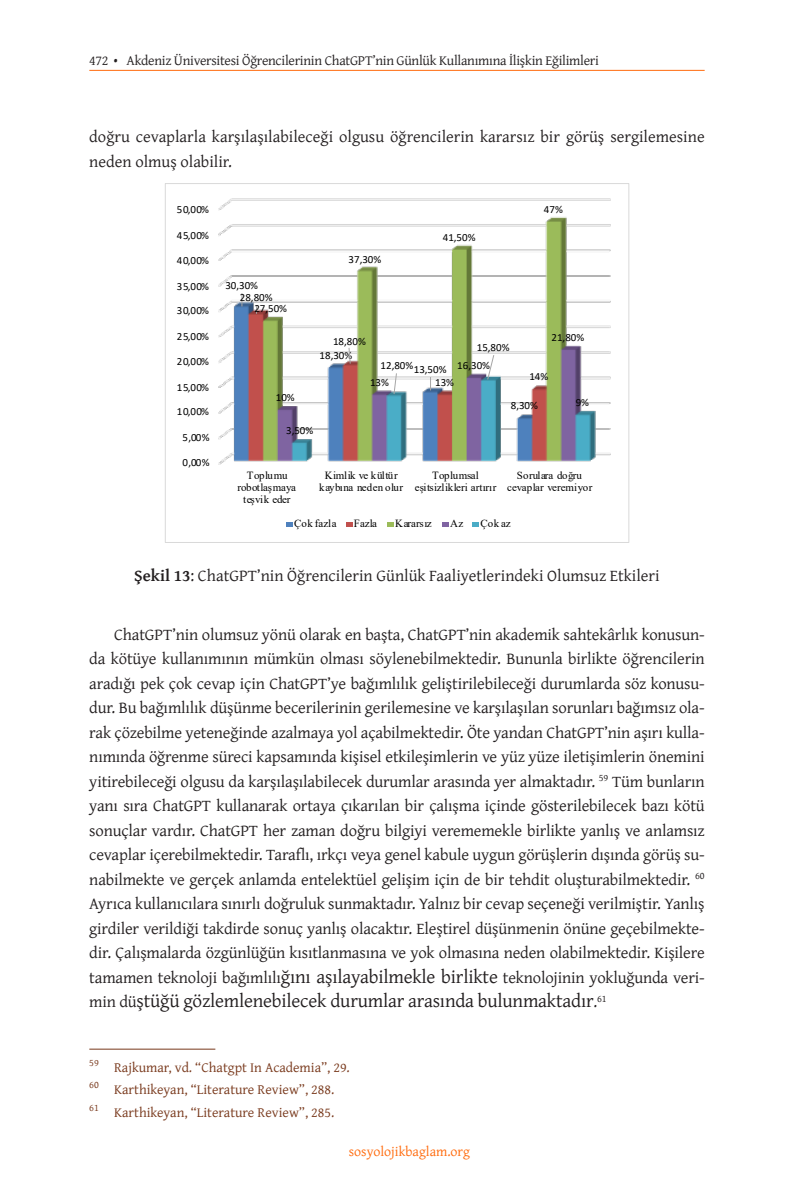
<style>
.page{position:relative;width:794px;height:1191px;background:#fff}
.page>*{position:absolute;margin:0;border:0;box-sizing:border-box;transform-origin:0 0}
.t1{font:19.25px "Gentium Plus";letter-spacing:-.01em;color:#231f20}
.Makale-metni{font:16.62px/24.5px "Gentium Plus";color:#231f20}
.Dip{font:14px "Gentium Plus";color:#78381b}
.t2{font:14px "Gentium Plus";letter-spacing:-.02em;color:#231f20}
.t3{font:14px "Gentium Plus";color:#ff6b0d}
.t4{font:11.03px "Calibri";color:#000}
.t5{font:11.03px/12.1px "Times New Roman";color:#000;text-align:center}
.s1{font-weight:700}
.s2{font-size:19.25px}
.s3{font-size:16.62px}
</style>
<div class="page">
<hr style="left:89px;top:70px;width:615px;height:1px;background:#ff6b0d">
<img style="left:218px;top:198px;width:393px;height:267px">
<svg style="left:241px;top:293px;width:1px;height:13px"></svg>
<svg style="left:430px;top:377px;width:1px;height:13px"></svg>
<svg style="left:348px;top:347px;width:3px;height:17px"></svg>
<svg style="left:393px;top:372px;width:4px;height:23px"></svg>
<svg style="left:486px;top:354px;width:9px;height:26px"></svg>
<svg style="left:286px;top:522px;width:6px;height:5px"></svg>
<svg style="left:346px;top:522px;width:6px;height:5px"></svg>
<svg style="left:387px;top:522px;width:6px;height:5px"></svg>
<svg style="left:442px;top:522px;width:6px;height:5px"></svg>
<svg style="left:472px;top:522px;width:6px;height:5px"></svg>
<hr style="left:89px;top:1048px;width:126px;height:1px;background:#78381b">
<p class="t2" style="left:89px;top:47px;width:511px">472 • Akdeniz Üniversitesi Öğrencilerinin ChatGPT’nin Günlük Kullanımına İlişkin Eğilimleri</p>
<p class="Makale-metni" style="left:89px;top:123px;width:617px">doğru cevaplarla karşılaşılabileceği olgusu öğrencilerin kararsız bir görüş sergilemesine neden olmuş olabilir.</p>
<p class="t4" style="left:177px;top:202px;width:34px">50,00%</p>
<p class="t4" style="left:544px;top:202px;width:20px">47%</p>
<p class="t4" style="left:177px;top:228px;width:34px">45,00%</p>
<p class="t4" style="left:443px;top:230px;width:34px">41,50%</p>
<p class="t4" style="left:177px;top:253px;width:34px">40,00%</p>
<p class="t4" style="left:348px;top:252px;width:34px">37,30%</p>
<p class="t4" style="left:177px;top:279px;width:34px">35,00%</p>
<p class="t4" style="left:225px;top:277px;width:34px">30,30%</p>
<p class="t4" style="left:240px;top:290px;width:34px">28,80%</p>
<p class="t4" style="left:177px;top:303px;width:34px">30,00%</p>
<p class="t4" style="left:254px;top:300px;width:34px">27,50%</p>
<p class="t4" style="left:177px;top:328px;width:34px">25,00%</p>
<p class="t4" style="left:177px;top:354px;width:34px">20,00%</p>
<p class="t4" style="left:177px;top:380px;width:34px">15,00%</p>
<p class="t4" style="left:177px;top:404px;width:34px">10,00%</p>
<p class="t4" style="left:276px;top:389px;width:20px">10%</p>
<p class="t4" style="left:333px;top:333px;width:34px">18,80%</p>
<p class="t4" style="left:319px;top:348px;width:34px">18,30%</p>
<p class="t4" style="left:380px;top:358px;width:34px">12,80%</p>
<p class="t4" style="left:414px;top:361px;width:34px">13,50%</p>
<p class="t4" style="left:477px;top:339px;width:34px">15,80%</p>
<p class="t4" style="left:457px;top:358px;width:34px">16,30%</p>
<p class="t4" style="left:370px;top:375px;width:20px">13%</p>
<p class="t4" style="left:435px;top:375px;width:20px">13%</p>
<p class="t4" style="left:551px;top:330px;width:34px">21,80%</p>
<p class="t4" style="left:529px;top:369px;width:20px">14%</p>
<p class="t4" style="left:511px;top:398px;width:29px">8,30%</p>
<p class="t4" style="left:575px;top:394px;width:15px">9%</p>
<p class="t4" style="left:182px;top:429px;width:29px">5,00%</p>
<p class="t4" style="left:286px;top:422px;width:29px">3,50%</p>
<p class="t4" style="left:182px;top:455px;width:29px">0,00%</p>
<p class="t5" style="left:237px;top:468px;width:60px">Toplumu robotlaşmaya teşvik eder</p>
<p class="t5" style="left:319px;top:468px;width:85px">Kimlik ve kültür kaybına neden olur</p>
<p class="t5" style="left:415px;top:468px;width:83px">Toplumsal eşitsizlikleri artırır</p>
<p class="t5" style="left:507px;top:468px;width:87px">Sorulara doğru cevaplar veremiyor</p>
<p class="t5" style="left:294px;top:517px;width:44px">Çok fazla</p>
<p class="t5" style="left:354px;top:517px;width:25px">Fazla</p>
<p class="t5" style="left:395px;top:517px;width:38px">Kararsız</p>
<p class="t5" style="left:450px;top:517px;width:15px">Az</p>
<p class="t5" style="left:480px;top:517px;width:32px">Çok az</p>
<p class="Makale-metni" style="left:134px;top:562px;width:527px"><span class="s1">Şekil 13</span>: ChatGPT’nin Öğrencilerin Günlük Faaliyetlerindeki Olumsuz Etkileri</p>
<p class="Makale-metni" style="left:89px;top:621px;width:617px;text-align:justify;text-indent:25px">ChatGPT’nin olumsuz yönü olarak en başta, ChatGPT’nin akademik sahtekârlık konusun&shy;da kötüye kullanımının mümkün olması söylenebilmektedir. Bununla birlikte öğrencilerin aradığı pek çok cevap için ChatGPT’ye bağımlılık geliştirilebileceği durumlarda söz konusu&shy;dur. Bu bağımlılık düşünme becerilerinin gerilemesine ve karşılaşılan sorunları bağımsız ola&shy;rak çözebilme yeteneğinde azalmaya yol açabilmektedir. Öte yandan ChatGPT’nin aşırı kulla&shy;nımında öğrenme süreci kapsamında kişisel etkileşimlerin ve yüz yüze iletişimlerin önemini yitirebileceği olgusu da karşılaşılabilecek durumlar arasında yer almaktadır. <sup>59</sup> Tüm bunların yanı sıra ChatGPT kullanarak ortaya çıkarılan bir çalışma içinde gösterilebilecek bazı kötü sonuçlar vardır. ChatGPT her zaman doğru bilgiyi verememekle birlikte yanlış ve anlamsız cevaplar içerebilmektedir. Taraflı, ırkçı veya genel kabule uygun görüşlerin dışında görüş su&shy;nabilmekte ve gerçek anlamda entelektüel gelişim için de bir tehdit oluşturabilmektedir. <sup>60<br></sup>Ayrıca kullanıcılara sınırlı doğruluk sunmaktadır. Yalnız bir cevap seçeneği verilmiştir. Yanlış girdiler verildiği takdirde sonuç yanlış olacaktır. Eleştirel düşünmenin önüne geçebilmekte&shy;dir. Çalışmalarda özgünlüğün kısıtlanmasına ve yok olmasına neden olabilmektedir. Kişilere tamamen teknoloji bağımlılı<span class="s2">ğını aşılayabilmekle birlikte</span> teknolojinin yokluğunda veri-</p>
<p class="t1" style="left:89px;top:983px;width:519px"><span class="s3">min dü</span>ştüğü gözlemlenebilecek durumlar arasında bulunmaktadır<span class="s3">.</span><sup>61</sup></p>
<p class="Dip" style="left:89px;top:1053px;width:262px"><sup>59</sup> Rajkumar, vd. “Chatgpt In Academia”, 29.</p>
<p class="Dip" style="left:89px;top:1076px;width:246px"><sup>60</sup> Karthikeyan, “Literature Review”, 288.</p>
<p class="Dip" style="left:89px;top:1098px;width:246px"><sup>61</sup> Karthikeyan, “Literature Review”, 285.</p>
<p class="t3" style="left:349px;top:1138px;width:123px">sosyolojikbaglam.org</p>
</div>
